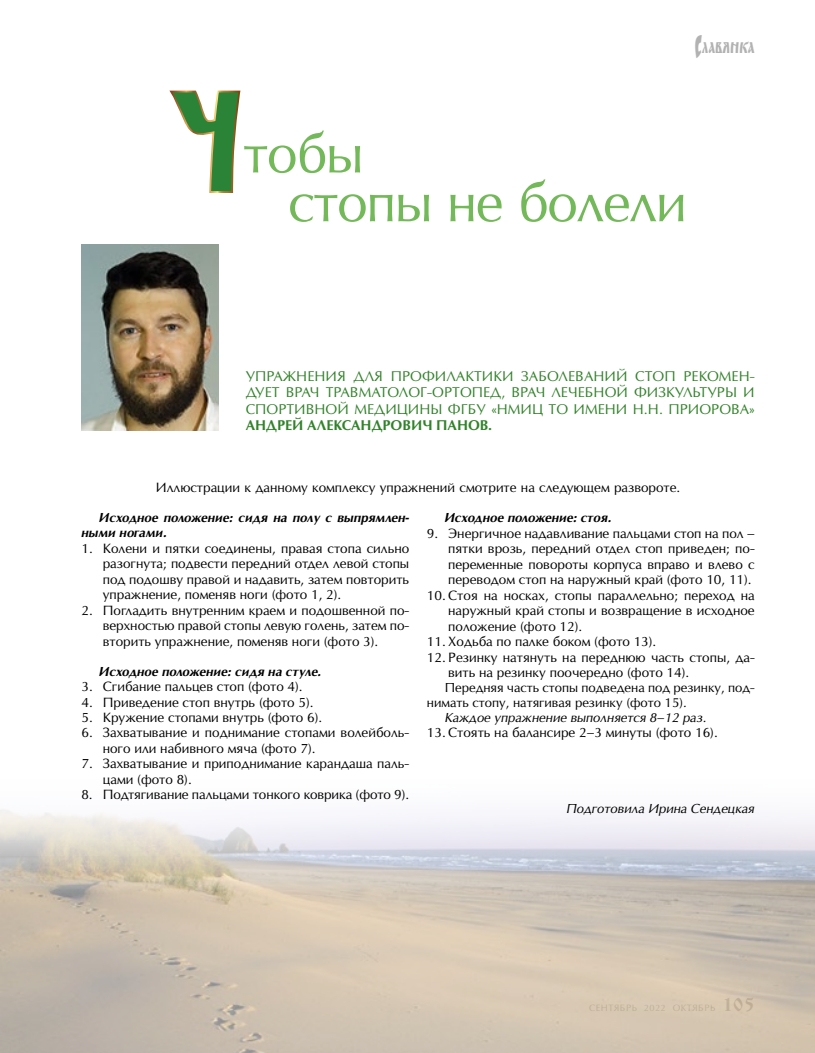
<style>
.page{position:relative;width:815px;height:1053px;background:#fff}
.page>*{position:absolute;margin:0;border:0;box-sizing:border-box;transform-origin:0 0}
.t1{font:52.5px/48.8px "Opium New C";letter-spacing:-.025em;color:#74b959}
.t2{font:22.5px "Apostol";color:#b3b2b2;scale:.75 1}
.t3{font:13.5px/16.2px "Opium New C";color:#32822a;text-align:justify}
.t4{font:700 13.5px "Opium New C";color:#32822a}
.t5{font:12.88px/15.5px "Opium New C";color:#000;text-align:justify}
.t6{font:italic 700 12.5px/15px "Opium New C";color:#000}
.t7{font:12.5px "Opium New C";color:#000}
.t8{font:italic 12.5px "Opium New C";color:#000}
.s1{font-size:45px}
.s2{font-style:italic}
.s3{font-style:normal}
</style>
<div class="page">
<img style="left:81px;top:244px;width:138px;height:187px">
<svg style="left:169px;top:91px;width:71px;height:102px"></svg>
<h2 class="t2" style="left:694px;top:32px;width:82px"><span class="s1">С</span>лавянка</h2>
<h1 class="t1" style="left:288px;top:129px;width:400px;text-indent:-45px">тобы<br>стопы не болели</h1>
<p class="t3" style="left:246px;top:368px;width:511px">УПРАЖНЕНИЯ ДЛЯ ПРОФИЛАКТИКИ ЗАБОЛЕВАНИЙ СТОП РЕКОМЕН-ДУЕТ ВРАЧ ТРАВМАТОЛОГ-ОРТОПЕД, ВРАЧ ЛЕЧЕБНОЙ ФИЗКУЛЬТУРЫ И СПОРТИВНОЙ МЕДИЦИНЫ ФГБУ «НМИЦ ТО ИМЕНИ Н.Н. ПРИОРОВА»</p>
<p class="t4" style="left:246px;top:417px;width:248px">АНДРЕЙ АЛЕКСАНДРОВИЧ ПАНОВ.</p>
<p class="t5" style="left:156px;top:480px;width:526px">Иллюстрации к данному комплексу упражнений смотрите на следующем развороте.</p>
<p class="t6" style="left:82px;top:510px;width:329px;text-indent:18px">Исходное положение: сидя на полу с выпрямлен&shy;ными ногами.</p>
<p class="t5" style="left:103px;top:540px;width:308px;text-indent:-21px">1. Колени и пятки соединены, правая стопа сильно разогнута; подвести передний отдел левой стопы под подошву правой и надавить, затем повторить упражнение, поменяв ноги (фото 1, 2).</p>
<p class="t5" style="left:103px;top:602px;width:308px;text-indent:-21px">2. Погладить внутренним краем и подошвенной по&shy;верхностью правой стопы левую голень, затем по&shy;вторить упражнение, поменяв ноги (фото 3).</p>
<p class="t6" style="left:99px;top:663px;width:224px">Исходное положение: сидя на стуле.</p>
<p class="t5" style="left:81px;top:678px;width:223px">3. Сгибание пальцев стоп (фото 4).</p>
<p class="t5" style="left:81px;top:694px;width:234px">4. Приведение стоп внутрь (фото 5).</p>
<p class="t5" style="left:81px;top:709px;width:242px">5. Кружение стопами внутрь (фото 6).</p>
<p class="t5" style="left:103px;top:725px;width:308px;text-indent:-21px">6. Захватывание и поднимание стопами волейболь&shy;ного или набивного мяча (фото 7).</p>
<p class="t5" style="left:103px;top:756px;width:308px;text-indent:-21px">7. Захватывание и приподнимание карандаша паль&shy;цами (фото 8).</p>
<p class="t5" style="left:81px;top:786px;width:329px">8. Подтягивание пальцами тонкого коврика (фото 9).</p>
<p class="t6" style="left:445px;top:510px;width:168px">Исходное положение: стоя.</p>
<p class="t5" style="left:448px;top:525px;width:308px;text-indent:-21px">9. Энергичное надавливание пальцами стоп на пол – пятки врозь, передний отдел стоп приведен; по&shy;переменные повороты корпуса вправо и влево с переводом стоп на наружный край (фото 10, 11).</p>
<p class="t5" style="left:448px;top:587px;width:308px;text-indent:-21px">10. Стоя на носках, стопы параллельно; переход на наружный край стопы и возвращение в исходное положение (фото 12).</p>
<p class="t5" style="left:427px;top:633px;width:231px">11. Ходьба по палке боком (фото 13).</p>
<p class="t5" style="left:448px;top:649px;width:308px;text-indent:-21px">12. Резинку натянуть на переднюю часть стопы, да&shy;вить на резинку поочередно (фото 14).</p>
<p class="t7" style="left:445px;top:679px;width:312px">Передняя часть стопы подведена под резинку, под-</p>
<p class="t7" style="left:427px;top:694px;width:261px">нимать стопу, натягивая резинку (фото 15)<span class="s2">.</span></p>
<p class="t8" style="left:445px;top:709px;width:263px">Каждое упражнение выполняется 8<span class="s3">–</span>12 раз.</p>
<p class="t5" style="left:427px;top:725px;width:292px">13. Стоять на балансире 2–3 минуты (фото 16).</p>
<p class="t8" style="left:566px;top:800px;width:190px">Подготовила Ирина Сендецкая</p>
</div>
